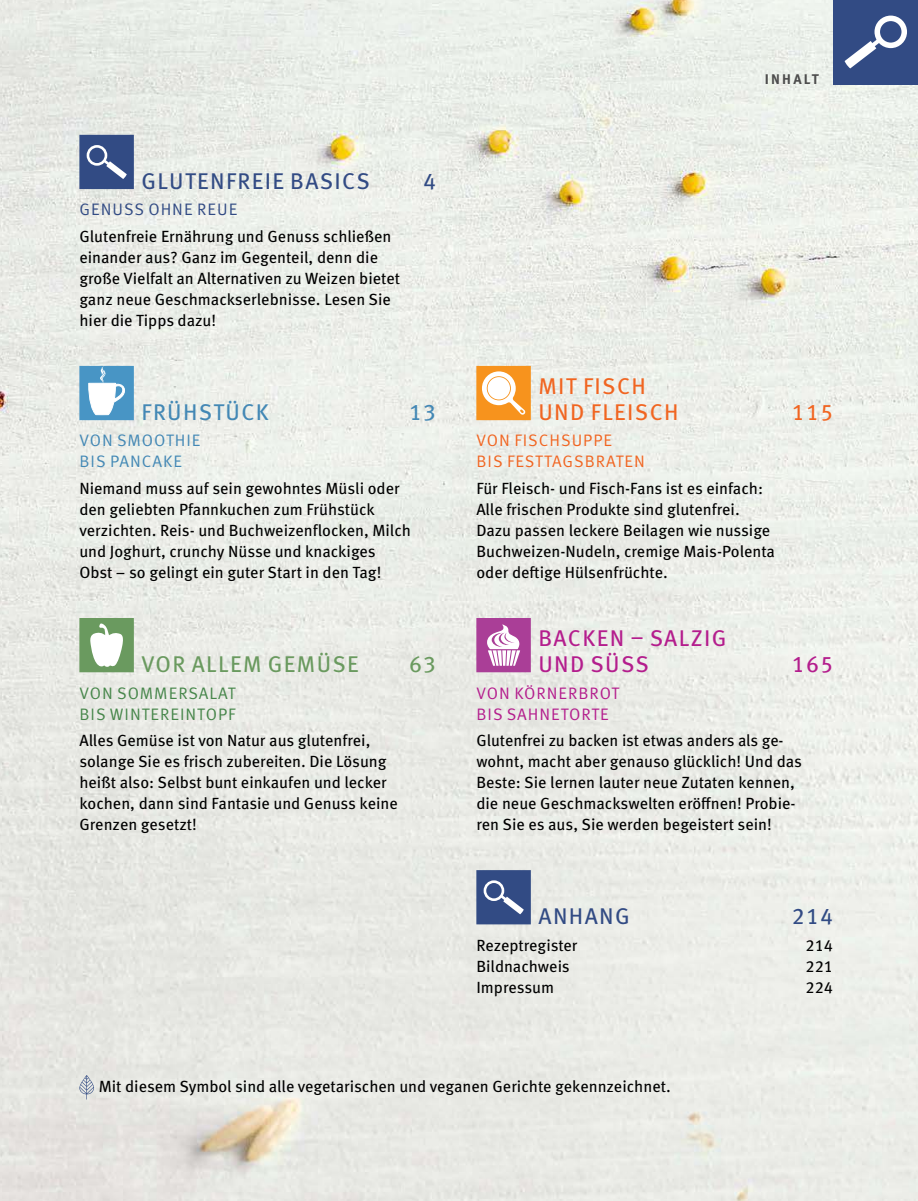
<style>
.page{position:relative;width:918px;height:1201px;background:#fff}
.page>*{position:absolute;margin:0;border:0;box-sizing:border-box;transform-origin:0 0}
.t1{font:22.75px "Meta OT";letter-spacing:.06em;color:#324b84}
.t2{font:22.75px/26.2px "Meta OT";letter-spacing:.06em;color:#b41d8d}
.t3{font:22.75px/26.2px "Meta OT";letter-spacing:.06em;color:#f16521}
.t4{font:22.75px "Meta OT";letter-spacing:.06em;color:#6a9a5f}
.t5{font:22.75px "Meta OT";letter-spacing:.06em;color:#4388b5}
.t6{font:16.62px/21px "Meta OT Norm";letter-spacing:.06em;color:#46864a}
.t7{font:16.62px/21px "Meta OT Norm";letter-spacing:.06em;color:#f16521}
.t8{font:16.62px/21px "Meta OT Norm";letter-spacing:.06em;color:#b41d8d}
.t9{font:16.62px/21px "Meta OT Norm";letter-spacing:.06em;color:#4388b5}
.t10{font:16.62px "Meta OT Norm";letter-spacing:.06em;color:#324b84}
.t11{font:16.1px/21px "Meta OT";color:#000}
.t12{font:700 14px "Meta OT";letter-spacing:.16em;color:#4d4d4d}
</style>
<div class="page">
<img style="left:0;top:0;width:918px;height:1200px">
<div style="left:833px;top:0;width:85px;height:84px;background:#324b84"></div>
<div style="left:874px;top:16px;width:33px;height:32px;border:6px solid #fff;border-radius:50%"></div>
<svg style="left:844px;top:38px;width:37px;height:30px"></svg>
<div style="left:79px;top:135px;width:55px;height:54px;background:#324b84;border:2px solid #324b84"></div>
<div style="left:87px;top:145px;width:20px;height:21px;border:3px solid #fff;border-radius:50%"></div>
<svg style="left:103px;top:159px;width:24px;height:20px"></svg>
<div style="left:79px;top:366px;width:55px;height:54px;background:#4895c5;border:2px solid #4895c5"></div>
<svg style="left:88px;top:303px;width:37px;height:112px"></svg>
<div style="left:79px;top:618px;width:55px;height:54px;background:#6a9a5f;border:2px solid #6a9a5f"></div>
<svg style="left:90px;top:623px;width:33px;height:44px"></svg>
<div style="left:476px;top:366px;width:55px;height:54px;background:#f7931d;border:2px solid #f7931d"></div>
<svg style="left:482px;top:371px;width:43px;height:43px"></svg>
<div style="left:476px;top:618px;width:55px;height:54px;background:#aa3e97;border:2px solid #aa3e97"></div>
<svg style="left:487px;top:624px;width:33px;height:41px"></svg>
<div style="left:476px;top:870px;width:55px;height:54px;background:#324b84;border:2px solid #324b84"></div>
<div style="left:483px;top:880px;width:21px;height:21px;border:3px solid #fff;border-radius:50%"></div>
<svg style="left:500px;top:894px;width:24px;height:20px"></svg>
<svg style="left:79px;top:1074px;width:16px;height:25px"></svg>
<h1 class="t1" style="left:141px;top:170px;width:230px">GLUTENFREIE BASICS</h1>
<h1 class="t1" style="left:423px;top:170px;width:14px">4</h1>
<p class="t10" style="left:79px;top:201px;width:159px">GENUSS OHNE REUE</p>
<p class="t11" style="left:79px;top:226px;width:322px">Glutenfreie Ernährung und Genuss schließen einander aus? Ganz im Gegenteil, denn die große Vielfalt an Alternativen zu Weizen bietet ganz neue Geschmackserlebnisse. Lesen Sie hier die Tipps dazu!</p>
<h1 class="t5" style="left:141px;top:401px;width:129px">FRÜHSTÜCK</h1>
<h1 class="t5" style="left:409px;top:401px;width:29px">13</h1>
<p class="t9" style="left:79px;top:431px;width:123px">VON SMOOTHIE<br>BIS PANCAKE</p>
<p class="t11" style="left:79px;top:478px;width:333px">Niemand muss auf sein gewohntes Müsli oder den geliebten Pfannkuchen zum Frühstück verzich ten. Reis- und Buchweizenflocken, Milch und Joghurt, crunchy Nüsse und knackiges Obst – so gelingt ein guter Start in den Tag!</p>
<h1 class="t4" style="left:141px;top:653px;width:219px">VOR ALLEM GEMÜSE</h1>
<h1 class="t4" style="left:409px;top:653px;width:29px">63</h1>
<p class="t6" style="left:79px;top:683px;width:158px">VON SOMMERSALAT<br>BIS WINTEREINTOPF</p>
<p class="t11" style="left:79px;top:730px;width:320px">Alles Gemüse ist von Natur aus glutenfrei, solange Sie es frisch zubereiten. Die Lösung heißt also: Selbst bunt einkaufen und lecker kochen, dann sind Fantasie und Genuss keine Grenzen gesetzt!</p>
<p class="t12" style="left:765px;top:71px;width:55px">INHALT</p>
<h1 class="t3" style="left:538px;top:373px;width:142px">MIT FISCH<br>UND FLEISCH</h1>
<h1 class="t3" style="left:792px;top:400px;width:43px">115</h1>
<p class="t7" style="left:476px;top:431px;width:170px">VON FISCHSUPPE<br>BIS FESTTAGSBRATEN</p>
<p class="t11" style="left:476px;top:478px;width:300px">Für Fleisch- und Fisch-Fans ist es einfach:<br>Alle frischen Produkte sind glutenfrei.<br>Dazu passen leckere Beilagen wie nussige Buch weizen-Nudeln, cremige Mais-Polenta oder deftige Hülsenfrüchte.</p>
<h1 class="t2" style="left:538px;top:625px;width:189px">BACKEN – SALZIG<br>UND SÜSS</h1>
<h1 class="t2" style="left:792px;top:652px;width:43px">165</h1>
<p class="t8" style="left:476px;top:683px;width:144px">VON KÖRNERBROT<br>BIS SAHNETORTE</p>
<p class="t11" style="left:476px;top:730px;width:327px">Glutenfrei zu backen ist etwas anders als ge&shy;wohnt, macht aber genauso glücklich! Und das Beste: Sie lernen lauter neue Zutaten kennen, die neue Geschmackswelten eröffnen! Probie&shy;ren Sie es aus, Sie werden begeistert sein!</p>
<h1 class="t1" style="left:538px;top:905px;width:93px">ANHANG</h1>
<h1 class="t1" style="left:792px;top:905px;width:43px">214</h1>
<p class="t11" style="left:476px;top:935px;width:103px">Rezeptregister</p>
<p class="t11" style="left:805px;top:935px;width:29px">214</p>
<p class="t11" style="left:476px;top:956px;width:95px">Bildnachweis</p>
<p class="t11" style="left:805px;top:956px;width:29px">221</p>
<p class="t11" style="left:476px;top:977px;width:79px">Impressum</p>
<p class="t11" style="left:805px;top:977px;width:29px">224</p>
<p class="t11" style="left:99px;top:1076px;width:574px">Mit diesem Symbol sind alle vegetarischen und veganen Gerichte gekennzeichnet.</p>
</div>
